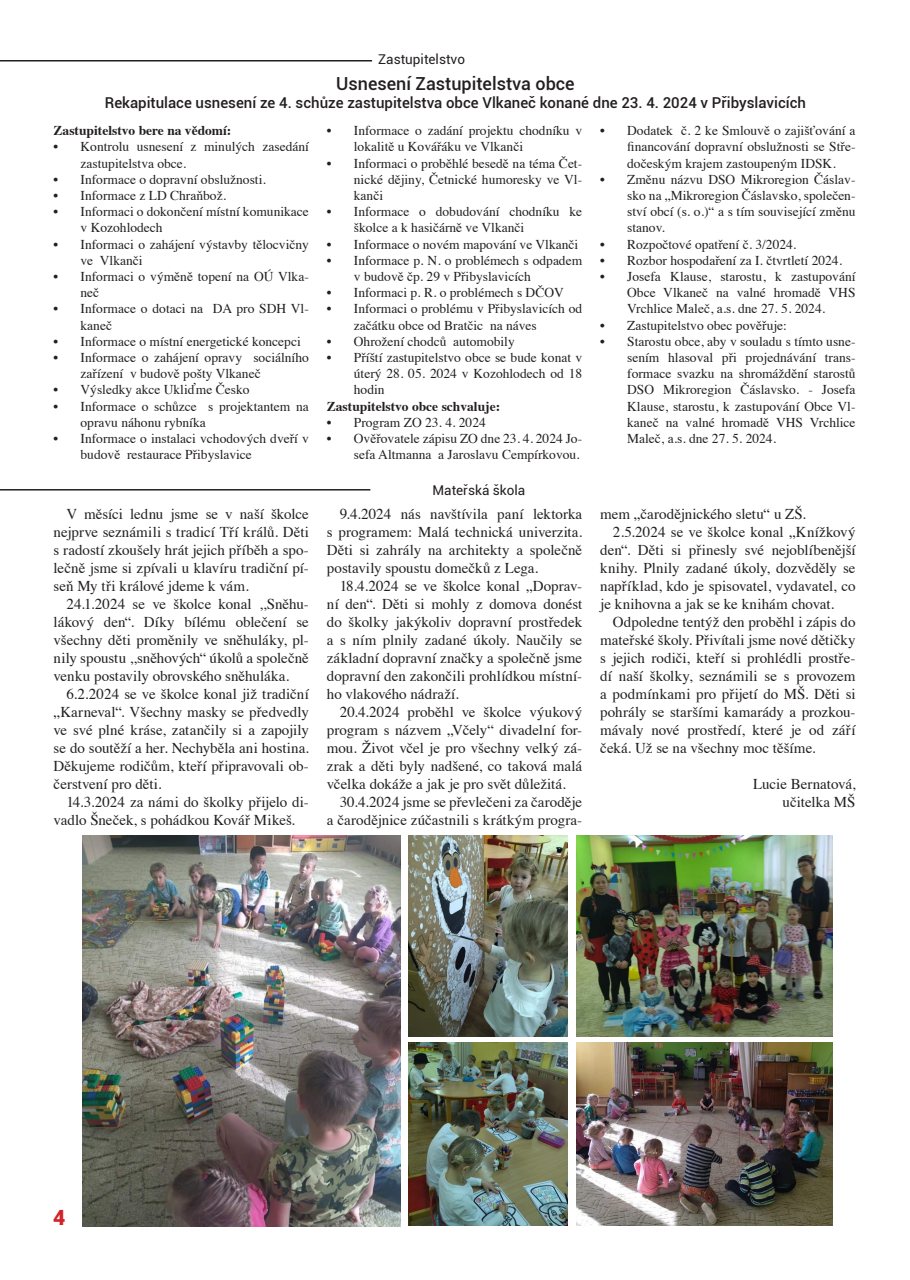
<style>
.page{position:relative;width:910px;height:1280px;background:#fff}
.page>*{position:absolute;margin:0;border:0;box-sizing:border-box;transform-origin:0 0}
.t1{font:900 21px "Roboto";color:#d1232a}
.t2{font:500 18px "Roboto";color:#231f20}
.t3{font:15px/18px "Times";color:#231f20;text-align:justify}
.t4{font:500 15px "Roboto";color:#231f20}
.t5{font:13.5px/16.2px "Times";color:#231f20}
.t6{font:700 13.5px "Times";color:#231f20}
.t7{font:13.5px "Roboto";color:#231f20}
</style>
<div class="page">
<hr style="left:0;top:60px;width:372px;height:1px;background:#231f20">
<hr style="left:0;top:489px;width:370px;height:1px;background:#231f20">
<img style="left:83px;top:836px;width:318px;height:390px">
<img style="left:577px;top:836px;width:255px;height:200px">
<img style="left:409px;top:1043px;width:159px;height:183px">
<img style="left:409px;top:836px;width:159px;height:200px">
<img style="left:577px;top:1043px;width:256px;height:183px">
<p class="t7" style="left:378px;top:50px;width:88px">Zastupitelstvo</p>
<p class="t2" style="left:336px;top:71px;width:240px">Usnesení Zastupitelstva obce</p>
<p class="t4" style="left:105px;top:92px;width:703px">Rekapitulace usnesení ze 4. schůze zastupitelstva obce Vlkaneč konané dne 23. 4. 2024 v Přibyslavicích</p>
<p class="t6" style="left:54px;top:118px;width:179px">Zastupitelstvo bere na vědomí:</p>
<p class="t5" style="left:81px;top:138px;width:230px;text-indent:-27px">• Kontrolu usnesení z minulých zasedání zastupitelstva obce.</p>
<p class="t5" style="left:54px;top:170px;width:214px">• Informace o dopravní obslužnosti.</p>
<p class="t5" style="left:54px;top:186px;width:174px">• Informace z LD Chraňbož.</p>
<p class="t5" style="left:81px;top:202px;width:230px;text-indent:-27px">• Informaci o dokončení místní komunikace v Kozohlodech</p>
<p class="t5" style="left:81px;top:235px;width:230px;text-indent:-27px">• Informaci o zahájení výstavby tělocvičny ve Vlkanči</p>
<p class="t5" style="left:81px;top:267px;width:230px;text-indent:-27px">• Informaci o výměně topení na OÚ Vlka&shy;neč</p>
<p class="t5" style="left:81px;top:300px;width:230px;text-indent:-27px">• Informace o dotaci na DA pro SDH Vl&shy;kaneč</p>
<p class="t5" style="left:54px;top:332px;width:249px">• Informace o místní energetické koncepci</p>
<p class="t5" style="left:81px;top:348px;width:230px;text-indent:-27px">• Informace o zahájení opravy sociálního zařízení v budově pošty Vlkaneč</p>
<p class="t5" style="left:54px;top:381px;width:198px">• Výsledky akce Ukliďme Česko</p>
<p class="t5" style="left:81px;top:397px;width:230px;text-indent:-27px">• Informace o schůzce s projektantem na opravu náhonu rybníka</p>
<p class="t5" style="left:81px;top:429px;width:230px;text-indent:-27px">• Informace o instalaci vchodových dveří v budově restaurace Přibyslavice</p>
<p class="t5" style="left:627px;top:121px;width:230px;text-align:justify;text-indent:-27px">• Dodatek č. 2 ke Smlouvě o zajišťování a financování dopravní obslužnosti se Stře&shy;dočeským krajem zastoupeným IDSK.</p>
<p class="t5" style="left:627px;top:170px;width:230px;text-align:justify;text-indent:-27px">• Změnu názvu DSO Mikroregion Čáslav&shy;sko na „Mikroregion Čáslavsko, společen&shy;ství obcí (s. o.)“ a s tím související změnu stanov.</p>
<p class="t5" style="left:600px;top:235px;width:198px">• Rozpočtové opatření č. 3/2024.</p>
<p class="t5" style="left:600px;top:251px;width:243px">• Rozbor hospodaření za I. čtvrtletí 2024.</p>
<p class="t5" style="left:627px;top:267px;width:230px;text-align:justify;text-indent:-27px">• Josefa Klause, starostu, k zastupování Obce Vlkaneč na valné hromadě VHS Vrchlice Maleč, a.s. dne 27. 5. 2024.</p>
<p class="t5" style="left:600px;top:316px;width:188px">• Zastupitelstvo obec pověřuje:</p>
<p class="t5" style="left:627px;top:332px;width:230px;text-align:justify;text-indent:-27px">• Starostu obce, aby v souladu s tímto usne&shy;sením hlasoval při projednávání trans&shy;formace svazku na shromáždění starostů DSO Mikroregion Čáslavsko. - Josefa Klause, starostu, k zastupování Obce Vl&shy;kaneč na valné hromadě VHS Vrchlice Maleč, a.s. dne 27. 5. 2024.</p>
<p class="t5" style="left:354px;top:121px;width:230px;text-indent:-27px">• Informace o zadání projektu chodníku v lokalitě u Kovářáku ve Vlkanči</p>
<p class="t5" style="left:354px;top:154px;width:230px;text-align:justify;text-indent:-27px">• Informaci o proběhlé besedě na téma Čet&shy;nické dějiny, Četnické humoresky ve Vl&shy;kanči</p>
<p class="t5" style="left:354px;top:202px;width:230px;text-indent:-27px">• Informace o dobudování chodníku ke školce a k hasičárně ve Vlkanči</p>
<p class="t5" style="left:327px;top:235px;width:253px">• Informace o novém mapování ve Vlkanči</p>
<p class="t5" style="left:354px;top:251px;width:230px;text-indent:-27px">• Informace p. N. o problémech s odpadem v budově čp. 29 v Přibyslavicích</p>
<p class="t5" style="left:327px;top:283px;width:238px">• Informaci p. R. o problémech s DČOV</p>
<p class="t5" style="left:354px;top:300px;width:230px;text-indent:-27px">• Informaci o problému v Přibyslavicích od začátku obce od Bratčic na náves</p>
<p class="t5" style="left:327px;top:332px;width:189px">• Ohrožení chodců automobily</p>
<p class="t5" style="left:354px;top:348px;width:230px;text-align:justify;text-indent:-27px">• Příští zastupitelstvo obce se bude konat v úterý 28. 05. 2024 v Kozohlodech od 18 hodin</p>
<p class="t6" style="left:327px;top:393px;width:175px">Zastupitelstvo obce schvaluje:</p>
<p class="t5" style="left:327px;top:413px;width:160px">• Program ZO 23. 4. 2024</p>
<p class="t5" style="left:327px;top:429px;width:257px;text-align:right">• Ověřovatele zápisu ZO dne 23. 4. 2024 Jo&shy;sefa Altmanna a Jaroslavu Cempírkovou.</p>
<p class="t3" style="left:54px;top:503px;width:257px;text-indent:13px">V měsíci lednu jsme se v naší školce nejprve seznámili s tradicí Tří králů. Děti s radostí zkoušely hrát jejich příběh a spo&shy;lečně jsme si zpívali u klavíru tradiční pí&shy;seň My tři králové jdeme k vám.</p>
<p class="t3" style="left:54px;top:593px;width:257px;text-indent:13px">24.1.2024 se ve školce konal ,,Sněhu&shy;lákový den“. Díky bílému oblečení se všechny děti proměnily ve sněhuláky, pl&shy;nily spoustu ,,sněhových“ úkolů a společně venku postavily obrovského sněhuláka.</p>
<p class="t3" style="left:54px;top:683px;width:257px;text-indent:13px">6.2.2024 se ve školce konal již tradiční „Karneval“. Všechny masky se předvedly ve své plné kráse, zatančily si a zapojily se do soutěží a her. Nechyběla ani hostina.<br>Děkujeme rodičům, kteří připravovali ob&shy;čerstvení pro děti.</p>
<p class="t3" style="left:54px;top:791px;width:257px;text-indent:13px">14.3.2024 za námi do školky přijelo di&shy;vadlo Šneček, s pohádkou Kovář Mikeš.</p>
<p class="t7" style="left:432px;top:481px;width:94px">Mateřská škola</p>
<p class="t3" style="left:327px;top:503px;width:257px;text-indent:13px">9.4.2024 nás navštívila paní lektorka s programem: Malá technická univerzita.<br>Děti si zahrály na architekty a společně postavily spoustu domečků z Lega.</p>
<p class="t3" style="left:327px;top:575px;width:257px;text-indent:13px">18.4.2024 se ve školce konal „Doprav&shy;ní den“. Děti si mohly z domova donést do školky jakýkoliv dopravní prostředek a s ním plnily zadané úkoly. Naučily se základní dopravní značky a společně jsme dopravní den zakončili prohlídkou místní&shy;ho vlakového nádraží.</p>
<p class="t3" style="left:327px;top:701px;width:257px;text-indent:13px">20.4.2024 proběhl ve školce výukový program s názvem „Včely“ divadelní for&shy;mou. Život včel je pro všechny velký zá&shy;zrak a děti byly nadšené, co taková malá včelka dokáže a jak je pro svět důležitá.</p>
<p class="t3" style="left:327px;top:791px;width:257px;text-align:right">30.4.2024 jsme se převlečeni za čaroděje<br>a čarodějnice zúčastnili s krátkým progra-</p>
<p class="t3" style="left:600px;top:503px;width:207px">mem „čarodějnického sletu“ u ZŠ.</p>
<p class="t3" style="left:600px;top:521px;width:257px;text-indent:13px">2.5.2024 se ve školce konal „Knížkový den“. Děti si přinesly své nejoblíbenější knihy. Plnily zadané úkoly, dozvěděly se například, kdo je spisovatel, vydavatel, co je knihovna a jak se ke knihám chovat.</p>
<p class="t3" style="left:600px;top:611px;width:257px;text-indent:13px">Odpoledne tentýž den proběhl i zápis do mateřské školy. Přivítali jsme nové dětičky s jejich rodiči, kteří si prohlédli prostře&shy;dí naší školky, seznámili se s provozem a podmínkami pro přijetí do MŠ. Děti si pohrály se staršími kamarády a prozkou&shy;mávaly nové prostředí, které je od září čeká. Už se na všechny moc těšíme.</p>
<p class="t3" style="left:753px;top:773px;width:104px">Lucie Bernatová,</p>
<p class="t3" style="left:783px;top:791px;width:74px">učitelka MŠ</p>
<p class="t1" style="left:53px;top:1202px;width:14px">4</p>
</div>
